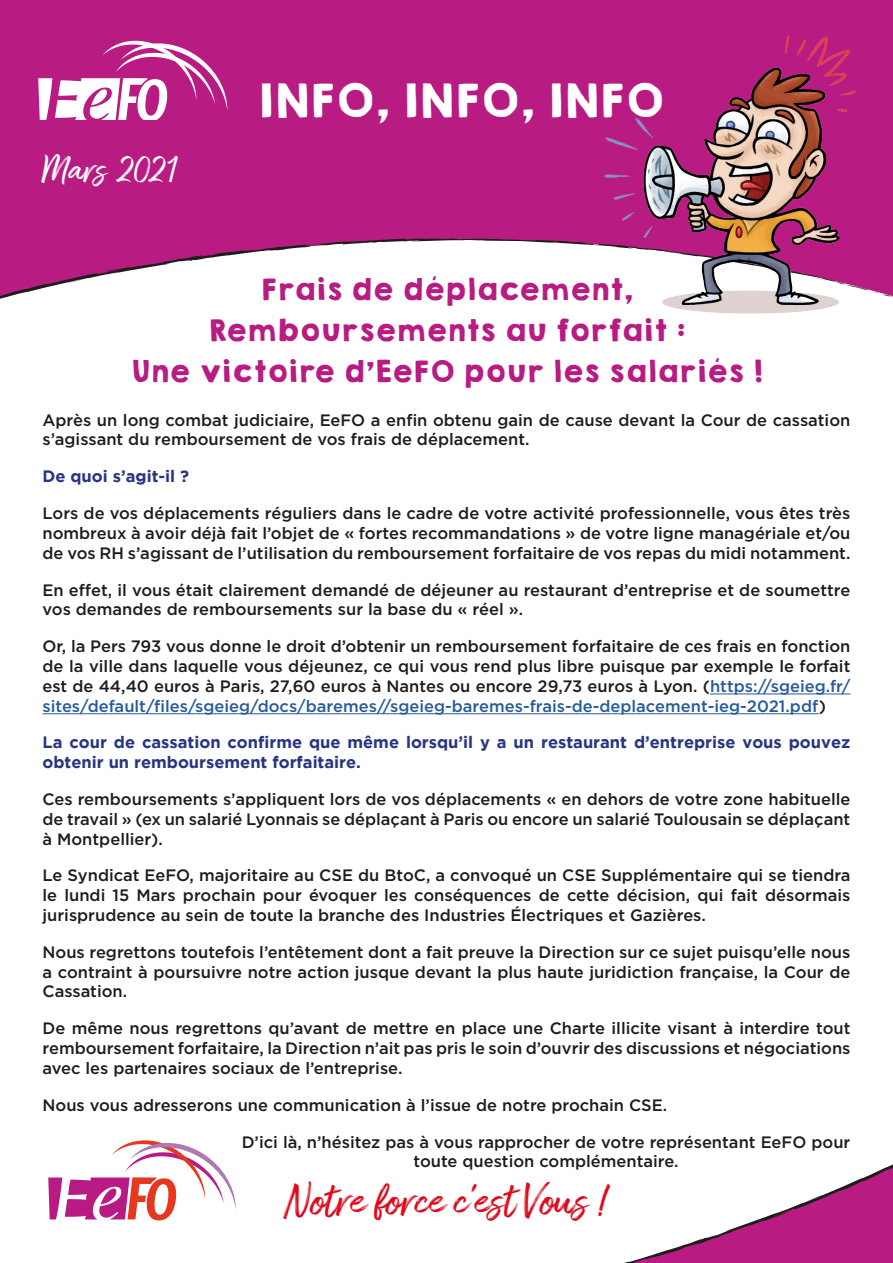
<style>
.page{position:relative;width:893px;height:1263px;background:#fff}
.page>*{position:absolute;margin:0;border:0;box-sizing:border-box;transform-origin:0 0}
.t1{font:45px "Amithen";color:#e1091b}
.t2{font:42px "KGHAPPY Solid";color:#fff}
.t3{font:37.5px "Amithen";color:#fff}
.t4{font:27px/41px "KGHAPPY Solid";color:#b81b82;text-align:center}
.t5{font:500 16.5px/19.8px "Gotham";color:#1d1d1b;text-align:justify}
.t6{font:700 16.5px/19.8px "Gotham";color:#283583}
.s1{color:#275b9c}
</style>
<div class="page">
<svg style="left:0;top:0;width:893px;height:299px;fill:#b81b82"></svg>
<svg style="left:155px;top:1164px;width:738px;height:99px"></svg>
<svg style="left:732px;top:1227px;width:6px;height:4px"></svg>
<img style="left:603px;top:0;width:273px;height:314px">
<svg style="left:38px;top:38px;width:190px;height:81px"></svg>
<svg style="left:48px;top:1140px;width:188px;height:80px"></svg>
<hr style="left:710px;top:694px;width:140px;height:1px;background:#275b9c">
<hr style="left:43px;top:713px;width:776px;height:1px;background:#275b9c">
<h3 class="t3" style="left:41px;top:146px;width:138px">Mars 2021</h3>
<h2 class="t2" style="left:257px;top:68px;width:408px">INFO, INFO, INFO</h2>
<h3 class="t4" style="left:130px;top:269px;width:634px">Frais de déplacement,<br>Remboursements au forfait :<br>Une victoire d’EeFO pour les salariés !</h3>
<p class="t5" style="left:43px;top:410px;width:809px">Après un long combat judiciaire, EeFO a enfin obtenu gain de cause devant la Cour de cassation s’agissant du remboursement de vos frais de déplacement.</p>
<p class="t6" style="left:43px;top:466px;width:148px">De quoi s’agit-il ?</p>
<p class="t5" style="left:43px;top:503px;width:809px">Lors de vos déplacements réguliers dans le cadre de votre activité professionnelle, vous êtes très nombreux à avoir déjà fait l’objet de « fortes recommandations » de votre ligne managériale et/ou de vos RH s’agissant de l’utilisation du remboursement forfaitaire de vos repas du midi notamment.</p>
<p class="t5" style="left:43px;top:580px;width:809px">En effet, il vous était clairement demandé de déjeuner au restaurant d’entreprise et de soumettre vos demandes de remboursements sur la base du « réel ».</p>
<p class="t5" style="left:43px;top:636px;width:809px">Or, la Pers 793 vous donne le droit d’obtenir un remboursement forfaitaire de ces frais en fonction de la ville dans laquelle vous déjeunez, ce qui vous rend plus libre puisque par exemple le forfait est de 44,40 euros à Paris, 27,60 euros à Nantes ou encore 29,73 euros à Lyon. (<span class="s1">https://sgeieg.fr/ sites/default/files/sgeieg/docs/baremes//sgeieg-baremes-frais-de-deplacement-ieg-2021.pdf</span>)</p>
<p class="t6" style="left:43px;top:732px;width:809px">La cour de cassation confirme que même lorsqu’il y a un restaurant d’entreprise vous pouvez obtenir un remboursement forfaitaire.</p>
<p class="t5" style="left:43px;top:789px;width:809px">Ces remboursements s’appliquent lors de vos déplacements « en dehors de votre zone habituelle de travail » (ex un salarié Lyonnais se déplaçant à Paris ou encore un salarié Toulousain se déplaçant à Montpellier).</p>
<p class="t5" style="left:43px;top:865px;width:809px">Le Syndicat EeFO, majoritaire au CSE du BtoC, a convoqué un CSE Supplémentaire qui se tiendra le lundi 15 Mars prochain pour évoquer les conséquences de cette décision, qui fait désormais jurisprudence au sein de toute la branche des Industries Électriques et Gazières.</p>
<p class="t5" style="left:43px;top:942px;width:809px">Nous regrettons toutefois l’entêtement dont a fait preuve la Direction sur ce sujet puisqu’elle nous a contraint à poursuivre notre action jusque devant la plus haute juridiction française, la Cour de Cassation.</p>
<p class="t5" style="left:43px;top:1018px;width:809px">De même nous regrettons qu’avant de mettre en place une Charte illicite visant à interdire tout remboursement forfaitaire, la Direction n’ait pas pris le soin d’ouvrir des discussions et négociations avec les partenaires sociaux de l’entreprise.</p>
<p class="t5" style="left:43px;top:1095px;width:626px">Nous vous adresserons une communication à l’issue de notre prochain CSE.</p>
<p class="t5" style="left:242px;top:1131px;width:610px;text-align:center">D’ici là, n’hésitez pas à vous rapprocher de votre représentant EeFO pour toute question complémentaire.</p>
<h1 class="t1" style="left:284px;top:1173px;width:328px">Notre force c’est Vous !</h1>
</div>
